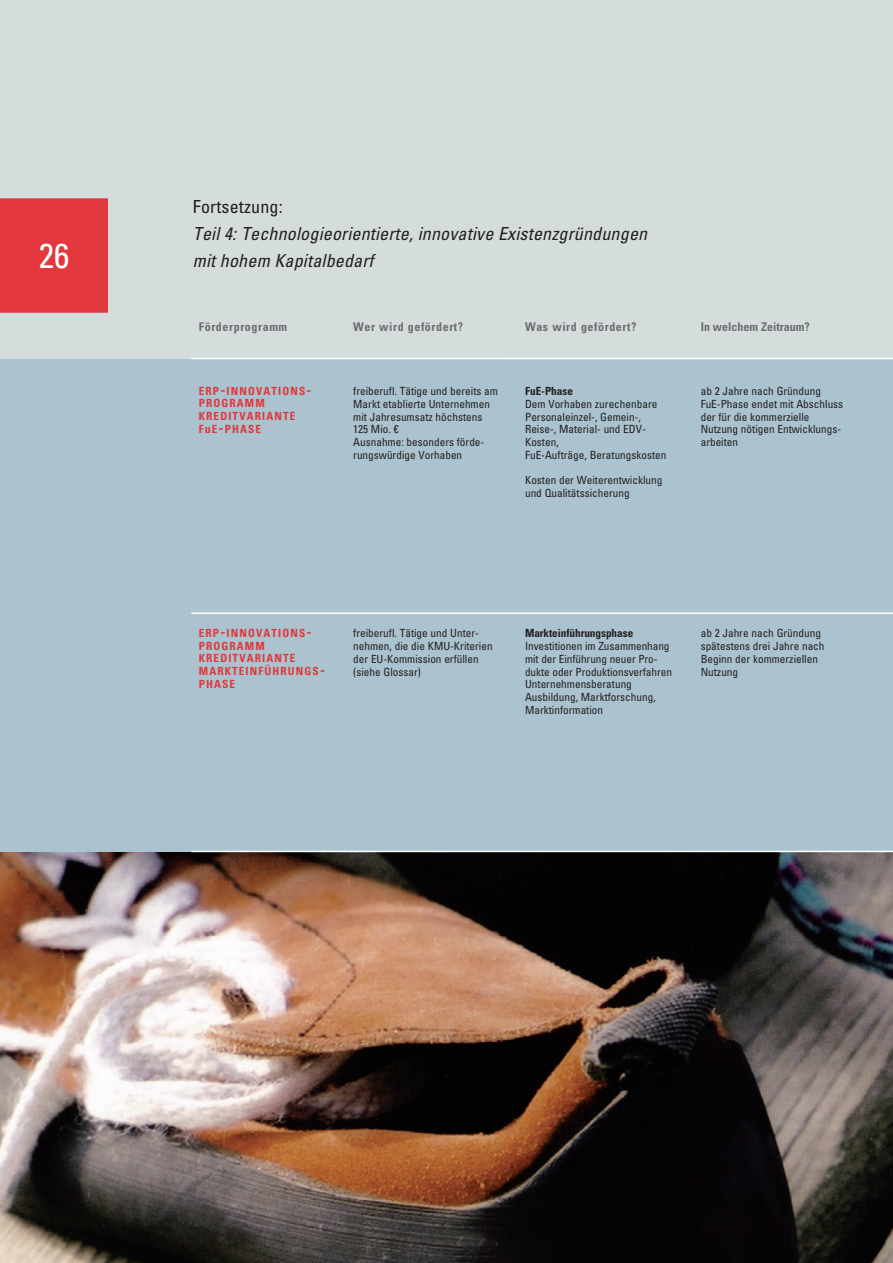
<style>
.page{position:relative;width:893px;height:1263px;background:#fff}
.page>*{position:absolute;margin:0;border:0;box-sizing:border-box;transform-origin:0 0}
.t1{font:condensed 34.5px "Univers LT";color:#fff}
.t2{font:italic condensed 18px "Univers LT";letter-spacing:.01em;color:#231f20}
.t3{font:condensed 18px "Univers LT";letter-spacing:.01em;color:#231f20}
.t4{font:700 condensed 12px "Univers LT";letter-spacing:.05em;color:#6c6d70}
.t5{font:700 condensed 12px "Univers LT";color:#6c6d70}
.t6{font:condensed 11.25px/12.8px "Univers LT";color:#231f20}
.t7{font:700 condensed 11.25px/12.8px "Univers LT";letter-spacing:.1em;color:#e1373d}
.t8{font:700 condensed 11.25px "Univers LT";letter-spacing:-.005em;color:#231f20}
.s1{font-size:15px}
.s2{font-size:12px}
</style>
<div class="page">
<div style="left:0;top:358px;width:893px;height:516px;background:#abc3cf"></div>
<img style="left:0;top:852px;width:893px;height:411px">
<div style="left:0;top:0;width:893px;height:358px;background:#d4dddc"></div>
<hr style="left:191px;top:358px;width:702px;height:1px;background:#fff">
<hr style="left:191px;top:612px;width:702px;height:2px;background:#fff">
<hr style="left:191px;top:851px;width:702px;height:1px;background:#fff">
<div style="left:0;top:198px;width:108px;height:115px;background:#e1373d"></div>
<h2 class="t3" style="left:193px;top:195px;width:91px">Fortsetzung:</h2>
<h2 class="t2" style="left:193px;top:222px;width:456px">Teil 4: Technologieorientierte, innovative Existenzgründungen</h2>
<h1 class="t1" style="left:39px;top:233px;width:32px">26</h1>
<h2 class="t2" style="left:193px;top:249px;width:182px">mit hohem Kapitalbedarf</h2>
<p class="t4" style="left:199px;top:319px;width:90px">Förderprogramm</p>
<p class="t4" style="left:353px;top:320px;width:111px">Wer wird gefördert?</p>
<p class="t4" style="left:525px;top:320px;width:113px">Was wird gefördert?</p>
<p class="t5" style="left:701px;top:320px;width:111px">In welchem Zeitraum?</p>
<p class="t7" style="left:199px;top:384px;width:114px">ERP<span class="s1">-</span>INNOVATIONS<span class="s1">-<br></span>PROGRAMM<br>KREDITVARIANTE<br>F<span class="s2">u</span>E<span class="s1">-</span>PHASE</p>
<p class="t6" style="left:353px;top:385px;width:146px">freiberufl. Tätige und bereits am<br>Markt etablierte Unternehmen mit Jahresumsatz höchstens<br>125 Mio. €<br>Ausnahme: besonders förde&shy;rungswürdige Vorhaben</p>
<p class="t8" style="left:525px;top:384px;width:50px">FuE-Phase</p>
<p class="t6" style="left:525px;top:397px;width:143px">Dem Vorhaben zurechenbare<br>Personaleinzel-, Gemein-,<br>Reise-, Material- und EDV-<br>Kosten,<br>FuE-Aufträge, Beratungskosten</p>
<p class="t6" style="left:525px;top:474px;width:139px">Kosten der Weiterentwicklung und Qualitätssicherung</p>
<p class="t6" style="left:701px;top:385px;width:144px">ab 2 Jahre nach Gründung<br>FuE-Phase endet mit Abschluss der für die kommerzielle<br>Nutzung nötigen Entwicklungs&shy;arbeiten</p>
<p class="t7" style="left:199px;top:626px;width:128px">ERP<span class="s1">-</span>INNOVATIONS<span class="s1">-<br></span>PROGRAMM<br>KREDITVARIANTE<br>MARKTEINFÜHRUNGS<span class="s1">-<br></span>PHASE</p>
<p class="t6" style="left:353px;top:627px;width:141px">freiberufl. Tätige und Unter&shy;nehmen, die die KMU-Kriterien der EU-Kommission erfüllen (siehe Glossar)</p>
<p class="t8" style="left:525px;top:626px;width:110px">Markteinführungsphase</p>
<p class="t6" style="left:525px;top:640px;width:148px">Investitionen im Zusammenhang mit der Einführung neuer Pro&shy;dukte oder Produktionsverfahren<br>Unternehmensberatung<br>Ausbildung, Marktforschung,<br>Marktinformation</p>
<p class="t6" style="left:701px;top:627px;width:125px">ab 2 Jahre nach Gründung spätestens drei Jahre nach<br>Beginn der kommerziellen<br>Nutzung</p>
</div>
